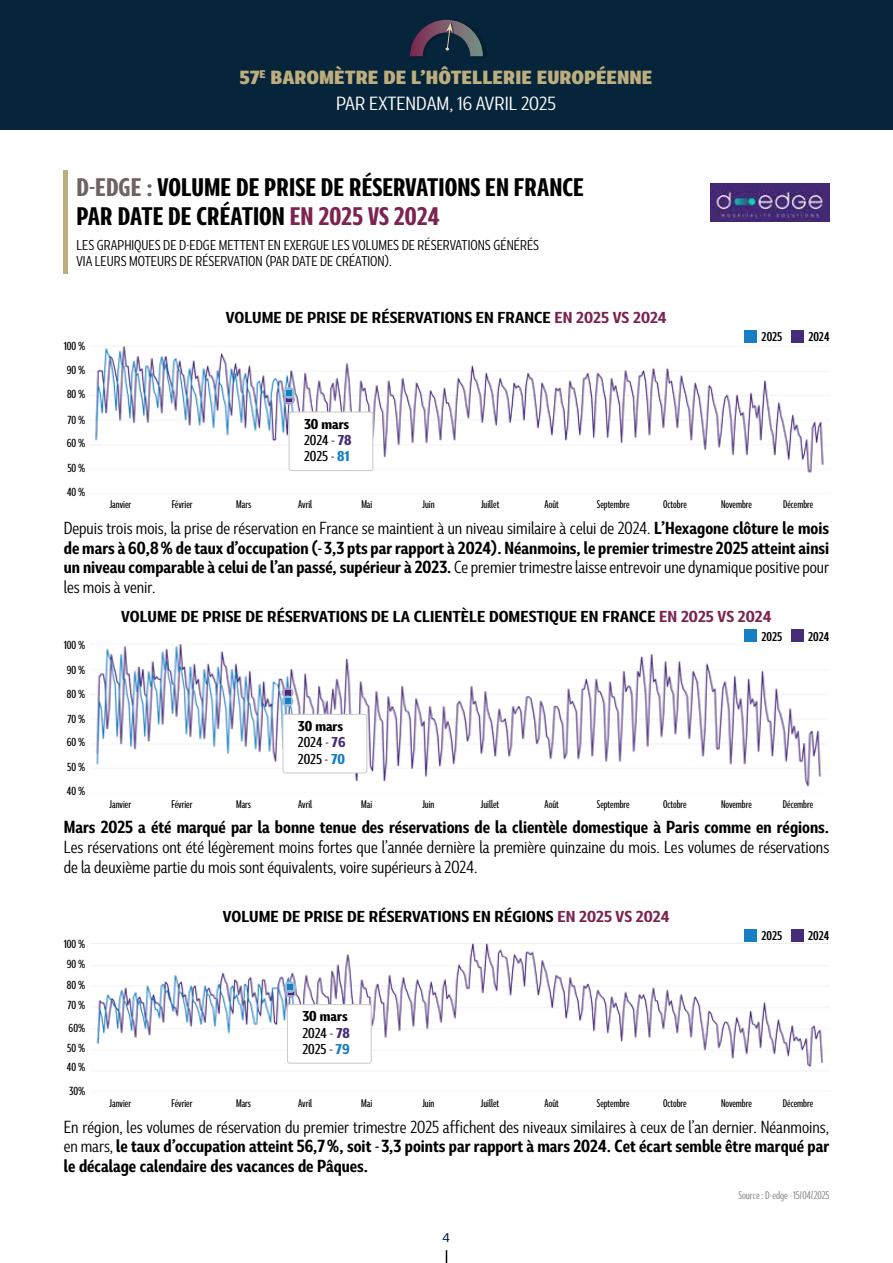
<style>
.page{position:relative;width:893px;height:1263px;background:#fff}
.page>*{position:absolute;margin:0;border:0;box-sizing:border-box;transform-origin:0 0}
.t1{font:700 condensed 24px/28.5px "Marble Display";color:#000}
.t2{font:800 18px/25.5px "Marble Display";color:#bdae7e;text-align:center}
.t3{font:700 16.5px/19.8px "Marble Display";color:#000;text-align:justify;scale:.9 1}
.t4{font:16.5px/19.8px "Marble Display";color:#000;scale:.9 1}
.t5{font:700 15px "Marble Display";color:#000}
.t6{font:13.5px/16.2px "Marble Display";color:#000;scale:.9 1}
.t7{font:500 condensed 13.5px/16.2px "Marble Display";color:#000;scale:1.12 1}
.t8{font:600 condensed 12px "Marble Display";color:#000}
.t9{font:500 expanded 12px "Marble Display";color:#06243a}
.t10{font:500 condensed 11.1px/19.4px "Marble Display";color:#000}
.t11{font:500 condensed 10.5px "Marble Display";color:#000;scale:.9 1}
.t12{font:condensed 10.5px "Marble Display";color:#878787}
.s1{font-weight:400;color:#fff}
.s2{color:#6d6461}
.s3{color:#7c2451}
.s4{color:#7b2350}
.s5{font-weight:700}
.s6{font-weight:700;color:#442c78}
.s7{font-weight:700;color:#187ec2}
.s8{font-weight:400}
</style>
<div class="page">
<svg style="left:446px;top:1250px;width:1px;height:13px"></svg>
<div style="left:0;top:0;width:893px;height:130px;background:#06243a"></div>
<div style="left:410px;top:18px;width:78px;height:41px;background:#000;opacity:.22"></div>
<svg style="left:410px;top:20px;width:73px;height:36px"></svg>
<hr style="left:64px;top:170px;width:4px;height:104px;background:#bdae7e">
<img style="left:711px;top:184px;width:118px;height:38px">
<img style="left:91px;top:943px;width:738px;height:125px">
<div style="left:744px;top:929px;width:13px;height:12px;background:#187ec2"></div>
<div style="left:791px;top:929px;width:13px;height:12px;background:#442c78"></div>
<svg style="left:285px;top:987px;width:11px;height:10px"></svg>
<div style="left:287px;top:1005px;width:84px;height:58px;background:#fff;border-radius:2px"></div>
<div style="left:287px;top:1004px;width:85px;height:60px;border:1px solid #cdcccc;border-radius:2px"></div>
<div style="left:284px;top:981px;width:12px;height:12px;background:#92bed6;border-radius:50%"></div>
<svg style="left:287px;top:984px;width:6px;height:11px"></svg>
<img style="left:96px;top:644px;width:726px;height:143px">
<div style="left:744px;top:629px;width:13px;height:13px;background:#187ec2"></div>
<div style="left:791px;top:629px;width:13px;height:13px;background:#442c78"></div>
<svg style="left:282px;top:687px;width:11px;height:11px"></svg>
<div style="left:283px;top:714px;width:84px;height:59px;background:#fff;border-radius:2px"></div>
<div style="left:282px;top:714px;width:85px;height:59px;border:1px solid #cdcccc;border-radius:2px"></div>
<svg style="left:282px;top:695px;width:11px;height:12px"></svg>
<svg style="left:285px;top:690px;width:5px;height:14px"></svg>
<img style="left:95px;top:346px;width:729px;height:127px">
<div style="left:745px;top:330px;width:12px;height:13px;background:#187ec2"></div>
<div style="left:791px;top:330px;width:13px;height:13px;background:#442c78"></div>
<div style="left:283px;top:394px;width:12px;height:11px;background:#ab9ccc;border-radius:50%"></div>
<div style="left:289px;top:412px;width:84px;height:58px;background:#fff;border-radius:2px"></div>
<div style="left:289px;top:411px;width:84px;height:60px;border:1px solid #cdcccc;border-radius:2px"></div>
<div style="left:283px;top:387px;width:12px;height:12px;background:#92bed6;border-radius:50%"></div>
<svg style="left:286px;top:390px;width:6px;height:12px"></svg>
<p class="t2" style="left:239px;top:63px;width:415px">57<sup>E</sup> BAROMÈTRE DE L’HÔTELLERIE EUROPÉENNE<br><span class="s1">PAR EXTENDAM, 16 AVRIL 2025</span></p>
<h1 class="t1" style="left:77px;top:171px;width:509px"><span class="s2">D-EDGE :</span> VOLUME DE PRISE DE RÉSERVATIONS EN FRANCE<br>PAR DATE DE CRÉATION <span class="s3">EN 2025 VS 2024</span></h1>
<p class="t6" style="left:77px;top:235px;width:515px">LES GRAPHIQUES DE D-EDGE METTENT EN EXERGUE LES VOLUMES DE RÉSERVATIONS GÉNÉRÉS<br>VIA LEURS MOTEURS DE RÉSERVATION (PAR DATE DE CRÉATION).</p>
<p class="t10" style="left:64px;top:335px;width:23px">100 %</p>
<p class="t10" style="left:67px;top:359px;width:20px">90 %</p>
<p class="t10" style="left:67px;top:383px;width:20px">80 %</p>
<p class="t10" style="left:68px;top:409px;width:19px">70 %</p>
<p class="t10" style="left:67px;top:432px;width:20px">60 %</p>
<p class="t10" style="left:67px;top:457px;width:19px">50 %</p>
<p class="t10" style="left:67px;top:481px;width:20px">40 %</p>
<p class="t5" style="left:226px;top:304px;width:442px">VOLUME DE PRISE DE RÉSERVATIONS EN FRANCE <span class="s4">EN 2025 VS 2024</span></p>
<p class="t7" style="left:304px;top:414px;width:44px"><span class="s5">30 mars<br></span>2024 - <span class="s6">78<br></span>2025 - <span class="s7">81</span></p>
<p class="t8" style="left:762px;top:327px;width:22px">2025</p>
<p class="t8" style="left:808px;top:327px;width:23px">2024</p>
<p class="t11" style="left:110px;top:496px;width:25px">Janvier</p>
<p class="t11" style="left:172px;top:496px;width:25px">Février</p>
<p class="t11" style="left:236px;top:496px;width:18px">Mars</p>
<p class="t11" style="left:298px;top:496px;width:17px">Avril</p>
<p class="t11" style="left:361px;top:496px;width:14px">Mai</p>
<p class="t11" style="left:422px;top:496px;width:15px">Juin</p>
<p class="t11" style="left:481px;top:496px;width:22px">Juillet</p>
<p class="t11" style="left:545px;top:496px;width:17px">Août</p>
<p class="t11" style="left:597px;top:496px;width:38px">Septembre</p>
<p class="t11" style="left:663px;top:496px;width:28px">Octobre</p>
<p class="t11" style="left:721px;top:496px;width:36px">Novembre</p>
<p class="t11" style="left:783px;top:496px;width:35px">Décembre</p>
<p class="t3" style="left:64px;top:516px;width:852px"><span class="s8">Depuis trois mois, la prise de réservation en France se maintient à un niveau similaire à celui de 2024.</span> L’Hexagone clôture le mois de mars à 60,8 % de taux d’occupation (- 3,3 pts par rapport à 2024). Néanmoins, le premier trimestre 2025 atteint ainsi un niveau comparable à celui de l’an passé, supérieur à 2023. <span class="s8">Ce premier trimestre laisse entrevoir une dynamique positive pour les mois à venir.</span></p>
<p class="t10" style="left:64px;top:634px;width:23px">100 %</p>
<p class="t10" style="left:67px;top:659px;width:20px">90 %</p>
<p class="t10" style="left:67px;top:683px;width:20px">80 %</p>
<p class="t10" style="left:67px;top:708px;width:19px">70 %</p>
<p class="t10" style="left:67px;top:731px;width:20px">60 %</p>
<p class="t10" style="left:67px;top:756px;width:19px">50 %</p>
<p class="t10" style="left:67px;top:780px;width:20px">40 %</p>
<p class="t5" style="left:121px;top:604px;width:652px">VOLUME DE PRISE DE RÉSERVATIONS DE LA CLIENTÈLE DOMESTIQUE EN FRANCE <span class="s4">EN 2025 VS 2024</span></p>
<p class="t7" style="left:298px;top:717px;width:44px"><span class="s5">30 mars<br></span>2024 - <span class="s6">76<br></span>2025 - <span class="s7">70</span></p>
<p class="t8" style="left:761px;top:626px;width:22px">2025</p>
<p class="t8" style="left:808px;top:626px;width:23px">2024</p>
<p class="t11" style="left:110px;top:795px;width:25px">Janvier</p>
<p class="t11" style="left:172px;top:795px;width:25px">Février</p>
<p class="t11" style="left:236px;top:795px;width:18px">Mars</p>
<p class="t11" style="left:298px;top:795px;width:17px">Avril</p>
<p class="t11" style="left:361px;top:795px;width:14px">Mai</p>
<p class="t11" style="left:422px;top:795px;width:15px">Juin</p>
<p class="t11" style="left:481px;top:795px;width:22px">Juillet</p>
<p class="t11" style="left:544px;top:795px;width:17px">Août</p>
<p class="t11" style="left:597px;top:795px;width:38px">Septembre</p>
<p class="t11" style="left:663px;top:795px;width:28px">Octobre</p>
<p class="t11" style="left:721px;top:795px;width:36px">Novembre</p>
<p class="t11" style="left:783px;top:795px;width:35px">Décembre</p>
<p class="t3" style="left:64px;top:816px;width:852px">Mars 2025 a été marqué par la bonne tenue des réservations de la clientèle domestique à Paris comme en régions.</p>
<p class="t4" style="left:64px;top:835px;width:852px">Les réservations ont été légèrement moins fortes que l’année dernière la première quinzaine du mois. Les volumes de réservations de la deuxième partie du mois sont équivalents, voire supérieurs à 2024.</p>
<p class="t10" style="left:64px;top:933px;width:23px">100 %<br>90 %</p>
<p class="t10" style="left:67px;top:974px;width:20px">80 %</p>
<p class="t10" style="left:67px;top:994px;width:19px">70 %</p>
<p class="t10" style="left:69px;top:1017px;width:18px">60%</p>
<p class="t10" style="left:67px;top:1037px;width:19px">50 %</p>
<p class="t10" style="left:67px;top:1056px;width:20px">40 %</p>
<p class="t10" style="left:69px;top:1080px;width:18px">30%</p>
<p class="t5" style="left:223px;top:903px;width:448px">VOLUME DE PRISE DE RÉSERVATIONS EN RÉGIONS <span class="s4">EN 2025 VS 2024</span></p>
<p class="t7" style="left:302px;top:1007px;width:44px"><span class="s5">30 mars<br></span>2024 - <span class="s6">78<br></span>2025 - <span class="s7">79</span></p>
<p class="t8" style="left:761px;top:926px;width:22px">2025</p>
<p class="t8" style="left:808px;top:926px;width:23px">2024</p>
<p class="t11" style="left:110px;top:1094px;width:25px">Janvier</p>
<p class="t11" style="left:172px;top:1094px;width:25px">Février</p>
<p class="t11" style="left:236px;top:1094px;width:18px">Mars</p>
<p class="t11" style="left:298px;top:1094px;width:17px">Avril</p>
<p class="t11" style="left:361px;top:1094px;width:14px">Mai</p>
<p class="t11" style="left:422px;top:1094px;width:15px">Juin</p>
<p class="t11" style="left:481px;top:1094px;width:22px">Juillet</p>
<p class="t11" style="left:544px;top:1094px;width:17px">Août</p>
<p class="t11" style="left:597px;top:1094px;width:38px">Septembre</p>
<p class="t11" style="left:663px;top:1094px;width:28px">Octobre</p>
<p class="t11" style="left:721px;top:1094px;width:36px">Novembre</p>
<p class="t11" style="left:783px;top:1094px;width:35px">Décembre</p>
<p class="t3" style="left:64px;top:1115px;width:852px"><span class="s8">En région, les volumes de réservation du premier trimestre 2025 affichent des niveaux similaires à ceux de l’an dernier. Néanmoins, en mars,</span> le taux d’occupation atteint 56,7 %, soit - 3,3 points par rapport à mars 2024. Cet écart semble être marqué par le décalage calendaire des vacances de Pâques.</p>
<p class="t9" style="left:443px;top:1227px;width:9px">4</p>
<p class="t12" style="left:738px;top:1187px;width:93px">Source : D-edge - 15 / 04 / 2025</p>
</div>
